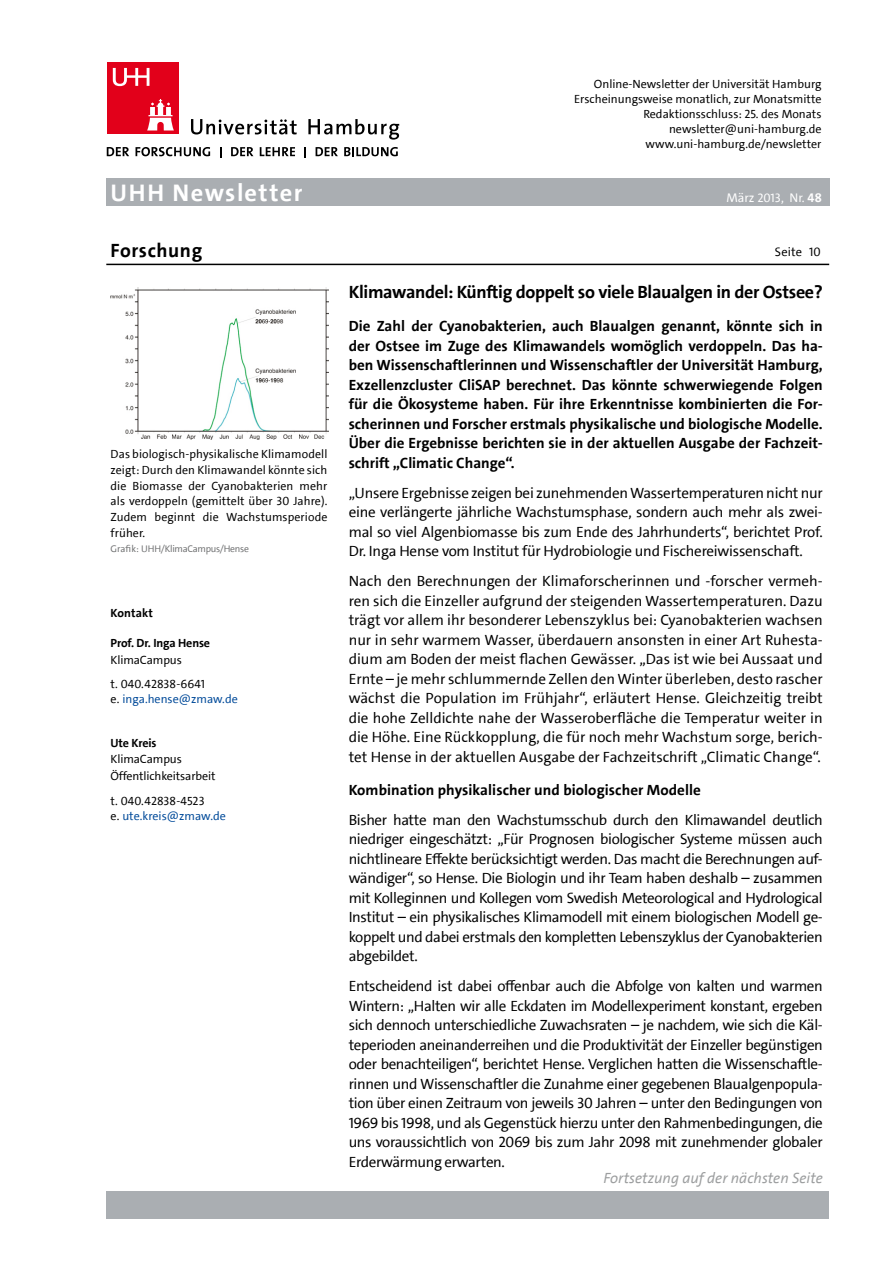
<style>
.page{position:relative;width:893px;height:1263px;background:#fff}
.page>*{position:absolute;margin:0;border:0;box-sizing:border-box;transform-origin:0 0}
.t1{font:700 24.3px "The Sans UHH";letter-spacing:.06em;color:#fff}
.t2{font:700 19.5px "The Sans UHH";letter-spacing:.03em;color:#000}
.t3{font:700 18px "The Sans UHH";letter-spacing:-.02em;color:#000}
.t4{font:15px/19.5px "The Sans UHH";letter-spacing:-.025em;color:#000;text-align:justify}
.t5{font:700 15px/19.5px "The Sans UHH";color:#000;text-align:justify}
.t6{font:italic 15px "The Sans UHH";color:#9c9e9f}
.t7{font:12.75px "The Sans UHH";color:#fff}
.t8{font:12.3px "The Sans UHH";letter-spacing:.01em;color:#000}
.t9{font:12px/15px "The Sans UHH";color:#000}
.t10{font:700 12px "The Sans UHH";letter-spacing:-.01em;color:#000}
.t11{font:12px "The Sans UHH";color:#004a99}
.t12{font:700 12px "The Sans UHH";letter-spacing:.01em;color:#000}
.t13{font:9.75px "The Sans UHH";letter-spacing:-.03em;color:#707172}
.s1{font-size:12.3px}
.s2{font-weight:700}
.s3{color:#000}
.s4{color:#004a99}
</style>
<div class="page">
<svg style="left:191px;top:119px;width:106px;height:15px"></svg>
<svg style="left:308px;top:119px;width:91px;height:21px"></svg>
<div style="left:107px;top:63px;width:72px;height:71px;background:#e2001a"></div>
<svg style="left:147px;top:99px;width:27px;height:31px"></svg>
<svg style="left:113px;top:68px;width:36px;height:18px"></svg>
<svg style="left:107px;top:147px;width:22px;height:9px"></svg>
<svg style="left:136px;top:147px;width:74px;height:9px"></svg>
<svg style="left:231px;top:147px;width:22px;height:9px"></svg>
<svg style="left:260px;top:147px;width:35px;height:9px"></svg>
<svg style="left:316px;top:147px;width:22px;height:9px"></svg>
<svg style="left:344px;top:147px;width:54px;height:9px"></svg>
<div style="left:106px;top:179px;width:723px;height:27px;background:#aaaeb2"></div>
<div style="left:106px;top:1191px;width:723px;height:27px;background:#aaaeb2"></div>
<hr style="left:106px;top:264px;width:723px;height:1px;background:#000">
<img style="left:111px;top:287px;width:217px;height:152px">
<p class="t9" style="left:574px;top:76px;width:249px;text-align:right">Online-Newsletter der Universität Hamburg Erscheinungsweise monatlich, zur Monatsmitte Redaktionsschluss: 25. des Monats newsletter@uni-hamburg.de www.uni-hamburg.de/newsletter</p>
<h1 class="t1" style="left:111px;top:177px;width:194px">UHH Newsletter</h1>
<p class="t7" style="left:726px;top:189px;width:97px">März <span class="s1">2013</span>, Nr. <span class="s2">48</span></p>
<h2 class="t2" style="left:111px;top:238px;width:93px">Forschung</h2>
<p class="t8" style="left:775px;top:244px;width:29px">Seite</p>
<p class="t3" style="left:349px;top:281px;width:476px">Klimawandel: Künftig doppelt so viele Blaualgen in der Ostsee?</p>
<p class="t5" style="left:349px;top:317px;width:476px">Die Zahl der Cyanobakterien, auch Blaualgen genannt, könnte sich in der Ostsee im Zuge des Klimawandels womöglich verdoppeln. Das ha&shy;ben Wissenschaftlerinnen und Wissenschaftler der Universität Hamburg, Exzellenzcluster CliSAP berechnet. Das könnte schwerwiegende Folgen für die Ökosysteme haben. Für ihre Erkenntnisse kombinierten die For&shy;scherinnen und Forscher erstmals physikalische und biologische Modelle.<br>Über die Ergebnisse berichten sie in der aktuellen Ausgabe der Fachzeit&shy;schrift „Climatic Change“.</p>
<p class="t4" style="left:349px;top:483px;width:476px">„Unsere Ergebnisse zeigen bei zunehmenden Wassertemperaturen nicht nur eine verlängerte jährliche Wachstumsphase, sondern auch mehr als zwei&shy;mal so viel Algenbiomasse bis zum Ende des Jahrhunderts“, berichtet Prof.<br>Dr. Inga Hense vom Institut für Hydrobiologie und Fischereiwissenschaft.</p>
<p class="t4" style="left:349px;top:572px;width:476px">Nach den Berechnungen der Klimaforscherinnen und -forscher vermeh&shy;ren sich die Einzeller aufgrund der steigenden Wassertemperaturen. Dazu trägt vor allem ihr besonderer Lebenszyklus bei: Cyanobakterien wachsen nur in sehr warmem Wasser, überdauern ansonsten in einer Art Ruhesta&shy;dium am Boden der meist flachen Gewässer. „Das ist wie bei Aussaat und Ernte – je mehr schlummernde Zellen den Winter überleben, desto rascher wächst die Population im Frühjahr“, erläutert Hense. Gleichzeitig treibt die hohe Zelldichte nahe der Wasseroberfläche die Temperatur weiter in die Höhe. Eine Rückkopplung, die für noch mehr Wachstum sorge, berich&shy;tet Hense in der aktuellen Ausgabe der Fachzeitschrift „Climatic Change“.</p>
<p class="t5" style="left:349px;top:780px;width:354px">Kombination physikalischer und biologischer Modelle</p>
<p class="t4" style="left:349px;top:810px;width:476px">Bisher hatte man den Wachstumsschub durch den Klimawandel deutlich niedriger eingeschätzt: „Für Prognosen biologischer Systeme müssen auch nichtlineare Effekte berücksichtigt werden. Das macht die Berechnungen auf&shy;wändiger“, so Hense. Die Biologin und ihr Team haben deshalb – zusammen mit Kolleginnen und Kollegen vom Swedish Meteorological and Hydrological Institut – ein physikalisches Klimamodell mit einem biologischen Modell ge&shy;koppelt und dabei erstmals den kompletten Lebenszyklus der Cyanobakterien abgebildet.</p>
<p class="t4" style="left:349px;top:977px;width:476px">Entscheidend ist dabei offenbar auch die Abfolge von kalten und warmen Wintern: „Halten wir alle Eckdaten im Modellexperiment konstant, ergeben sich dennoch unterschiedliche Zuwachsraten – je nachdem, wie sich die Käl&shy;teperioden aneinanderreihen und die Produktivität der Einzeller begünstigen oder benachteiligen“, berichtet Hense. Verglichen hatten die Wissenschaftle&shy;rinnen und Wissenschaftler die Zunahme einer gegebenen Blaualgenpopula&shy;tion über einen Zeitraum von jeweils 30 Jahren – unter den Bedingungen von 1969 bis 1998, und als Gegenstück hierzu unter den Rahmenbedingungen, die uns voraussichtlich von 2069 bis zum Jahr 2098 mit zunehmender globaler Erderwärmung erwarten.</p>
<p class="t6" style="left:604px;top:1169px;width:221px">Fortsetzung auf der nächsten Seite</p>
<p class="t8" style="left:809px;top:244px;width:13px">10</p>
<p class="t9" style="left:111px;top:446px;width:218px;line-height:15.8px;text-align:justify">Das biologisch-physikalische Klimamodell zeigt: Durch den Klimawandel könnte sich die Biomasse der Cyanobakterien mehr als verdoppeln (gemittelt über 30 Jahre).<br>Zudem beginnt die Wachstumsperiode früher.</p>
<p class="t13" style="left:111px;top:542px;width:140px">Grafik: UHH/KlimaCampus/Hense</p>
<p class="t12" style="left:111px;top:605px;width:44px">Kontakt</p>
<p class="t10" style="left:111px;top:635px;width:101px">Prof. Dr. Inga Hense</p>
<p class="t9" style="left:111px;top:647px;width:96px;line-height:24.8px">KlimaCampus<br>t. 040.42838-6641</p>
<p class="t11" style="left:111px;top:691px;width:129px"><span class="s3">e.</span> inga.hense@zmaw.de</p>
<p class="t10" style="left:111px;top:735px;width:48px">Ute Kreis</p>
<p class="t9" style="left:111px;top:751px;width:106px;line-height:16.5px">KlimaCampus<br>Öffentlichkeitsarbeit</p>
<p class="t9" style="left:111px;top:793px;width:117px">t. 040.42838-4523<br>e. <span class="s4">ute.kreis@zmaw.de</span></p>
</div>
